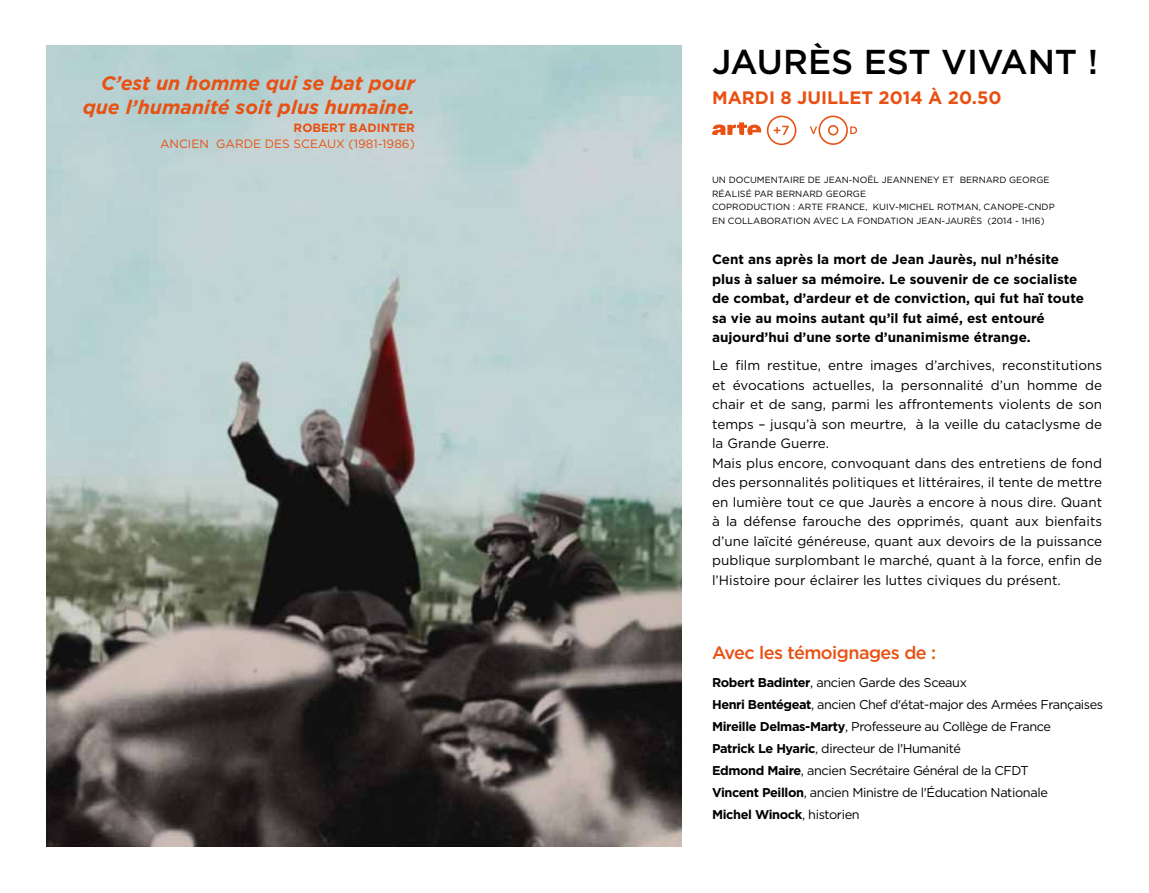
<style>
.page{position:relative;width:1149px;height:893px;background:#fff}
.page>*{position:absolute;margin:0;border:0;box-sizing:border-box;transform-origin:0 0}
.t1{font:500 34.5px "Gotham";color:#000}
.t2{font:italic 700 19.5px/24px "Gotham";color:#e85113;text-align:right}
.t3{font:700 18px "Gotham";color:#e85113}
.t4{font:500 18px "Gotham";letter-spacing:-.03em;color:#e85113}
.t5{font:13.5px/19.5px "Gotham";color:#000}
.t6{font:700 13.5px/19.5px "Gotham";color:#000}
.t7{font:12.75px/22px "Gotham";letter-spacing:-.03em;color:#000}
.t8{font:12px "Gotham";color:#e85113}
.t9{font:700 12px "Gotham";color:#e85113}
.t10{font:9px/13.5px "Gotham";color:#000}
.s1{font-weight:700}
</style>
<div class="page">
<img style="left:47px;top:46px;width:633px;height:800px">
<svg style="left:712px;top:116px;width:84px;height:29px"></svg>
<svg style="left:809px;top:116px;width:47px;height:29px"></svg>
<h2 class="t2" style="left:83px;top:71px;width:333px">C’est un homme qui se bat pour que l’humanité soit plus humaine.</h2>
<p class="t9" style="left:293px;top:120px;width:123px">Robert Badinter</p>
<p class="t8" style="left:160px;top:136px;width:256px">Ancien Garde des Sceaux (1981-1986)</p>
<h1 class="t1" style="left:711px;top:40px;width:253px">JAURès Est vivant</h1>
<h1 class="t1" style="left:1087px;top:40px;width:12px">!</h1>
<h3 class="t3" style="left:711px;top:86px;width:291px">Mardi 8 juillet 2014 à 20.50</h3>
<p class="t10" style="left:711px;top:173px;width:339px">Un docum entaire de Jean-Noël Jeanneney et Bernard George<br>Réalisé par Bernard George<br>Coproduction : ARTE</p>
<p class="t10" style="left:711px;top:200px;width:334px;text-indent:244px">MAN, Canope-CNDP en collaboration avec la Fondation Jean-Jaurès (2014 - 1h16)</p>
<p class="t6" style="left:711px;top:250px;width:373px">Cent ans après la mort de Jean Jaurès, nul n’hésite plus à saluer sa mémoire. Le souvenir de ce socialiste de combat, d’ardeur et de conviction, qui fut haï toute sa vie au moins autant qu’il fut aimé, est entouré aujourd’hui d’une sorte d’unanimisme étrange.</p>
<p class="t5" style="left:711px;top:356px;width:391px">Le film restitue, entre images d’archives, reconstitutions et évocations actuelles, la personnalité d’un homme de chair et de sang, parmi les affrontements violents de son temps – jusqu’à son meurtre, à la veille du cataclysme de la Grande Guerre.<br>Mais plus encore, convoquant dans des entretiens de fond des personnalités politiques et littéraires, il tente de mettre en lumière tout ce que Jaurès a encore à nous dire. Quant à la défense farouche des opprimés, quant aux bienfaits d’une laïcité généreuse, quant aux devoirs de la puissance publique surplombant le marché, quant à la force, enfin de l’Histoire pour éclairer les luttes civiques du présent.</p>
<p class="t10" style="left:825px;top:200px;width:119px">France, KUIV-MICHEL ROT</p>
<h3 class="t4" style="left:711px;top:640px;width:225px">Avec les témoignages de :</h3>
<p class="t7" style="left:711px;top:671px;width:392px"><span class="s1">Robert Badinter</span>, ancien Garde des Sceaux<br><span class="s1">Henri Bentégeat</span>, ancien Chef d'état-major des Armées Françaises <span class="s1">Mireille Delmas-Marty</span>, Professeure au Collège de France<br><span class="s1">Patrick Le Hyaric</span>, directeur de l'Humanité<br><span class="s1">Edmond Maire</span>, ancien Secrétaire Général de la CFDT<br><span class="s1">Vincent Peillon</span>, ancien Ministre de l'éducation Nationale<br><span class="s1">Michel Winock</span>, historien</p>
</div>
